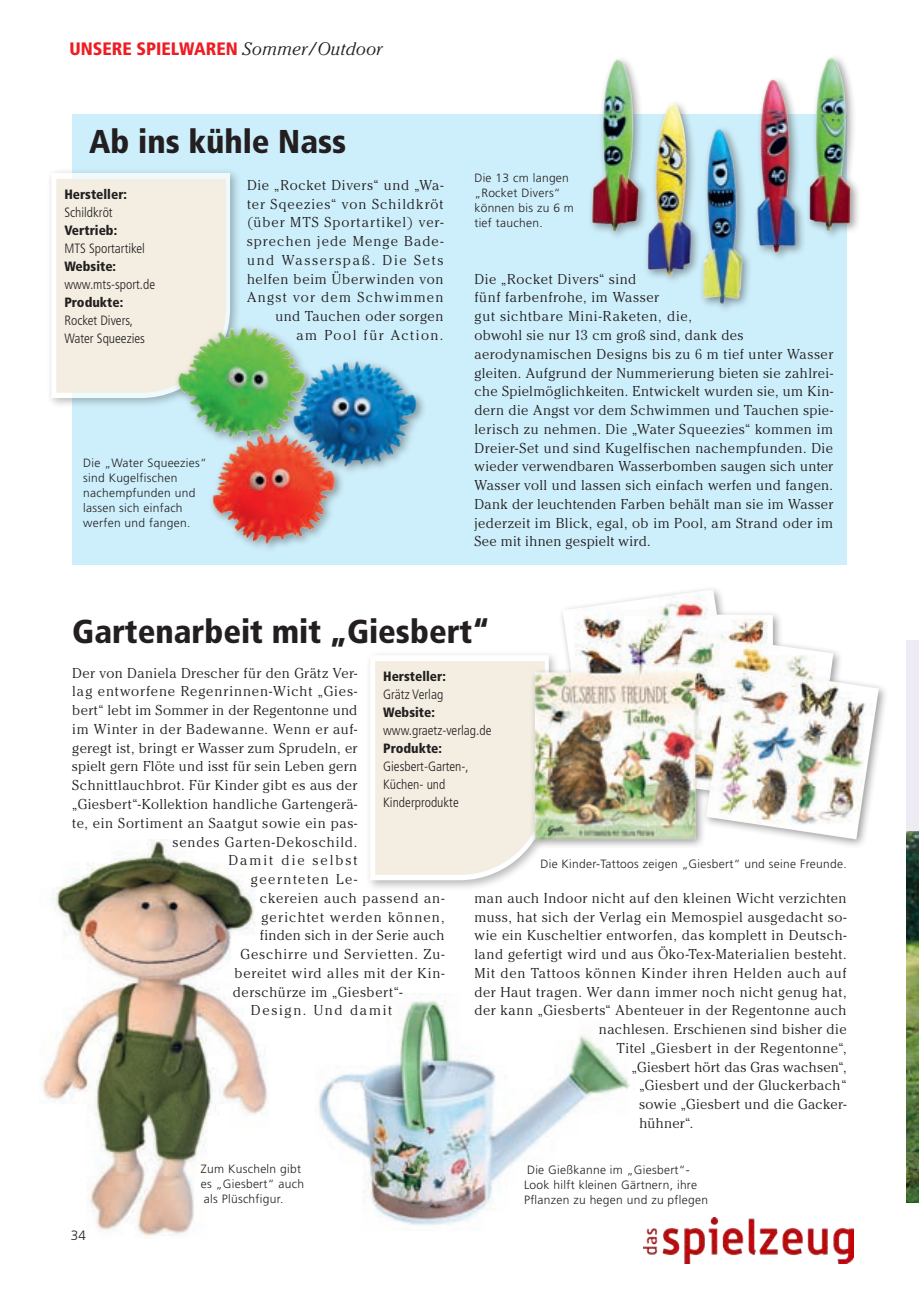
<style>
.page{position:relative;width:919px;height:1289px;background:#fff}
.page>*{position:absolute;margin:0;border:0;box-sizing:border-box;transform-origin:0 0}
.t1{font:900 condensed 33px "Frutiger LT";color:#231f20}
.t2{font:900 condensed 18px "Frutiger LT";color:#ee1d23}
.t3{font:300 14.25px/18.8px "Cheltenham LT";letter-spacing:.04em;color:#231f20}
.t4{font:300 14.25px/18.8px "Cheltenham LT";letter-spacing:.07em;color:#231f20;text-align:right}
.t5{font:300 14.25px "Cheltenham LT";letter-spacing:.02em;color:#231f20}
.t6{font:300 14.25px "Cheltenham LT";letter-spacing:.06em;color:#231f20}
.t7{font:300 14.25px "Cheltenham LT";letter-spacing:.065em;color:#231f20}
.t8{font:300 14.25px "Cheltenham LT";letter-spacing:.08em;color:#231f20}
.t9{font:300 14.25px "Cheltenham LT";letter-spacing:.12em;color:#231f20}
.t10{font:300 14.25px "Cheltenham LT";letter-spacing:.14em;color:#231f20}
.t11{font:300 14.25px "Cheltenham LT";letter-spacing:.105em;color:#231f20}
.t12{font:300 condensed 13.5px/18px "Frutiger LT";color:#231f20}
.t13{font:900 condensed 13.5px "Frutiger LT";color:#231f20}
.t14{font:300 13.5px "Frutiger LT";color:#231f20}
.t15{font:300 12px/15px "Frutiger LT";letter-spacing:.025em;color:#231f20}
.s1{font-family:"Cheltenham LT";font-weight:300;font-style:italic;font-stretch:normal;color:#231f20}
</style>
<div class="page">
<div style="left:906px;top:640px;width:12px;height:562px;background:#efebf4"></div>
<div style="left:72px;top:115px;width:774px;height:450px;background:#cdeffb"></div>
<img style="left:41px;top:839px;width:226px;height:397px">
<div style="left:46px;top:167px;width:195px;height:242px;background:#231f20;opacity:.45"></div>
<svg style="left:51px;top:173px;width:179px;height:225px;background:#f3efe3"></svg>
<div style="left:365px;top:649px;width:194px;height:242px;background:#231f20;opacity:.45"></div>
<svg style="left:370px;top:655px;width:179px;height:225px;background:#f3efe3"></svg>
<div style="left:173px;top:322px;width:254px;height:232px;background:#cdeffb"></div>
<img style="left:169px;top:323px;width:255px;height:223px">
<div style="left:529px;top:585px;width:359px;height:264px;background:#231f20;opacity:.45"></div>
<img style="left:527px;top:585px;width:355px;height:259px">
<img style="left:906px;top:831px;width:12px;height:371px">
<img style="left:319px;top:993px;width:311px;height:232px">
<img style="left:580px;top:57px;width:279px;height:252px">
<img style="left:644px;top:1217px;width:209px;height:46px">
<p class="t2" style="left:69px;top:38px;width:314px">UNSERE SPIELWAREN <span class="s1">Sommer/Outdoor</span></p>
<h1 class="t1" style="left:89px;top:122px;width:258px">Ab ins kühle Nass</h1>
<p class="t4" style="left:247px;top:175px;width:198px">Die „Rocket Divers“ und „Wa&shy;ter Sqeezies“ von Schildkröt (über MTS Sportartikel) ver&shy;sprechen jede Menge Bade&shy;und Wasserspaß. Die Sets helfen beim Überwinden von<br>Angst vor dem Schwimmen und Tauchen oder sorgen<br>am Pool für Action.</p>
<p class="t13" style="left:64px;top:186px;width:64px">Hersteller:</p>
<p class="t12" style="left:64px;top:203px;width:50px">Schildkröt</p>
<p class="t13" style="left:64px;top:222px;width:54px">Vertrieb:</p>
<p class="t12" style="left:64px;top:239px;width:82px">MTS Sportartikel</p>
<p class="t13" style="left:64px;top:258px;width:53px">Website:</p>
<p class="t12" style="left:64px;top:275px;width:92px">www.mts-sport.de</p>
<p class="t13" style="left:64px;top:294px;width:60px">Produkte:</p>
<p class="t12" style="left:64px;top:311px;width:82px">Rocket Divers,<br>Water Squeezies</p>
<p class="t15" style="left:83px;top:456px;width:125px">Die „Water Squeezies“ sind Kugelfischen nachempfunden und lassen sich einfach werfen und fangen.</p>
<p class="t15" style="left:474px;top:170px;width:101px">Die 13 cm langen „Rocket Divers“ können bis zu 6 m tief tauchen.</p>
<p class="t3" style="left:474px;top:269px;width:360px">Die „Rocket Divers“ sind<br>fünf farbenfrohe, im Wasser<br>gut sichtbare Mini-Raketen, die,<br>obwohl sie nur 13 cm groß sind, dank des aerodynamischen Designs bis zu 6 m tief unter Wasser gleiten. Aufgrund der Nummerierung bieten sie zahlrei&shy;che Spielmöglichkeiten. Entwickelt wurden sie, um Kin&shy;dern die Angst vor dem Schwimmen und Tauchen spie&shy;lerisch zu nehmen. Die „Water Squeezies“ kommen im Dreier-Set und sind Kugelfischen nachempfunden. Die wieder verwendbaren Wasserbomben saugen sich unter Wasser voll und lassen sich einfach werfen und fangen.<br>Dank der leuchtenden Farben behält man sie im Wasser jederzeit im Blick, egal, ob im Pool, am Strand oder im See mit ihnen gespielt wird.</p>
<h1 class="t1" style="left:72px;top:611px;width:419px">Gartenarbeit mit „Giesbert“</h1>
<p class="t3" style="left:72px;top:663px;width:286px">Der von Daniela Drescher für den Grätz Ver-</p>
<p class="t6" style="left:72px;top:683px;width:286px">lag entworfene Regenrinnen-Wicht „Gies-</p>
<p class="t5" style="left:72px;top:702px;width:286px">bert“ lebt im Sommer in der Regentonne und</p>
<p class="t3" style="left:72px;top:719px;width:286px">im Winter in der Badewanne. Wenn er auf-</p>
<p class="t3" style="left:72px;top:738px;width:286px">geregt ist, bringt er Wasser zum Sprudeln, er</p>
<p class="t5" style="left:72px;top:758px;width:286px">spielt gern Flöte und isst für sein Leben gern</p>
<p class="t3" style="left:72px;top:775px;width:286px">Schnittlauchbrot. Für Kinder gibt es aus der</p>
<p class="t3" style="left:72px;top:794px;width:286px">„Giesbert“-Kollektion handliche Gartengerä-</p>
<p class="t3" style="left:72px;top:813px;width:286px">te, ein Sortiment an Saatgut sowie ein pas-</p>
<p class="t6" style="left:173px;top:833px;width:186px">sendes Garten-Dekoschild.</p>
<p class="t10" style="left:228px;top:852px;width:130px">Damit die selbst</p>
<p class="t11" style="left:251px;top:870px;width:108px">geernteten Le-</p>
<p class="t6" style="left:260px;top:889px;width:186px">ckereien auch passend an-</p>
<p class="t8" style="left:261px;top:908px;width:185px">gerichtet werden können,</p>
<p class="t3" style="left:260px;top:925px;width:186px">finden sich in der Serie auch</p>
<p class="t7" style="left:240px;top:945px;width:206px">Geschirre und Servietten. Zu-</p>
<p class="t3" style="left:234px;top:963px;width:212px">bereitet wird alles mit der Kin-</p>
<p class="t3" style="left:233px;top:982px;width:171px">derschürze im „Giesbert“-</p>
<p class="t9" style="left:251px;top:1002px;width:143px">Design. Und damit</p>
<p class="t13" style="left:383px;top:668px;width:64px">Hersteller:</p>
<p class="t12" style="left:383px;top:685px;width:62px">Grätz Verlag</p>
<p class="t13" style="left:383px;top:704px;width:53px">Website:</p>
<p class="t12" style="left:383px;top:721px;width:110px">www.graetz-verlag.de</p>
<p class="t13" style="left:383px;top:740px;width:60px">Produkte:</p>
<p class="t12" style="left:383px;top:757px;width:87px">Giesbert-Garten-,<br>Küchen- und<br>Kinderprodukte</p>
<p class="t15" style="left:540px;top:856px;width:308px">Die Kinder-Tattoos zeigen „Giesbert“ und seine Freunde.</p>
<p class="t3" style="left:474px;top:888px;width:374px">man auch Indoor nicht auf den kleinen Wicht verzichten</p>
<p class="t3" style="left:474px;top:907px;width:373px">muss, hat sich der Verlag ein Memospiel ausgedacht so-</p>
<p class="t3" style="left:474px;top:925px;width:373px">wie ein Kuscheltier entworfen, das komplett in Deutsch-</p>
<p class="t3" style="left:474px;top:944px;width:373px">land gefertigt wird und aus Öko-Tex-Materialien besteht.</p>
<p class="t3" style="left:474px;top:963px;width:373px">Mit den Tattoos können Kinder ihren Helden auch auf</p>
<p class="t3" style="left:474px;top:982px;width:374px">der Haut tragen. Wer dann immer noch nicht genug hat,</p>
<p class="t3" style="left:474px;top:1000px;width:374px">der kann „Giesberts“ Abenteuer in der Regentonne auch</p>
<p class="t3" style="left:599px;top:1019px;width:249px">nachlesen. Erschienen sind bisher die</p>
<p class="t3" style="left:617px;top:1038px;width:231px">Titel „Giesbert in der Regentonne“,</p>
<p class="t5" style="left:632px;top:1058px;width:216px">„Giesbert hört das Gras wachsen“,</p>
<p class="t3" style="left:639px;top:1075px;width:208px">„Giesbert und der Gluckerbach“</p>
<p class="t3" style="left:639px;top:1094px;width:208px">sowie „Giesbert und die Gacker-</p>
<p class="t3" style="left:639px;top:1113px;width:55px">hühner“.</p>
<p class="t14" style="left:71px;top:1227px;width:17px">34</p>
<p class="t15" style="left:201px;top:1161px;width:105px">Zum Kuscheln gibt es „Giesbert“ auch als Plüschfigur.</p>
<p class="t15" style="left:524px;top:1162px;width:186px">Die Gießkanne im „Giesbert“-<br>Look hilft kleinen Gärtnern, ihre<br>Pflanzen zu hegen und zu pflegen</p>
</div>
